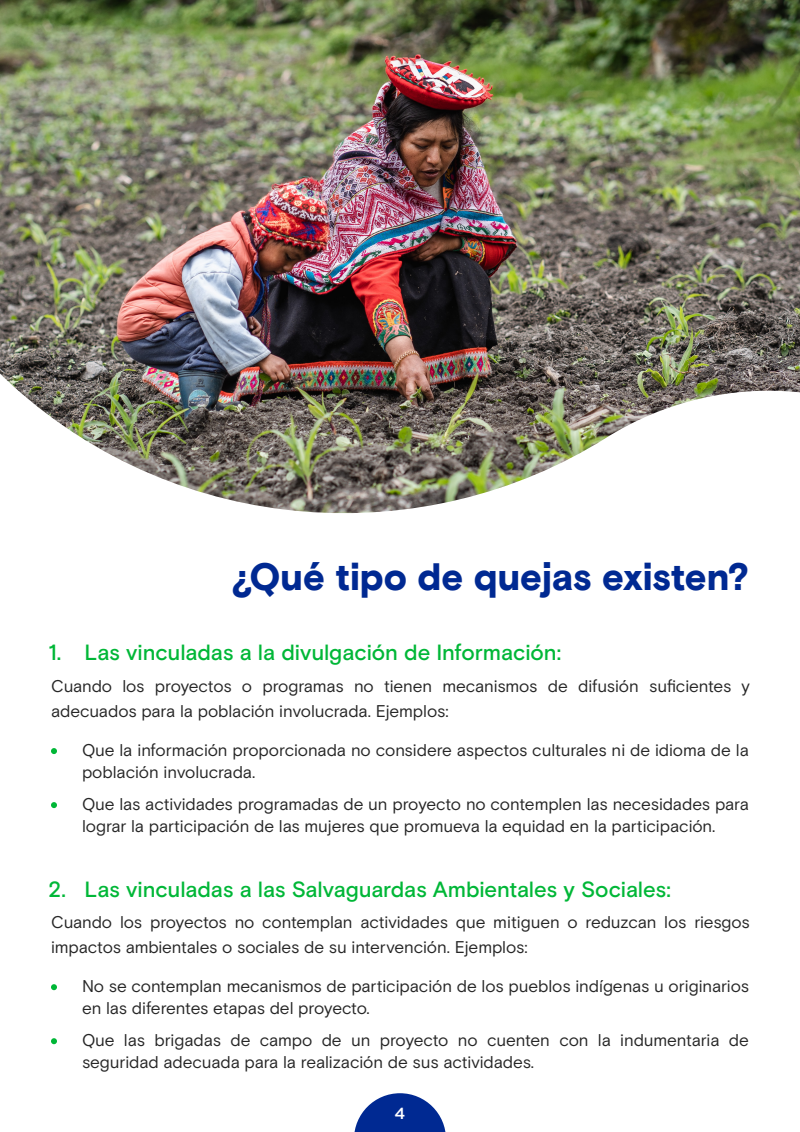
<style>
.page{position:relative;width:800px;height:1132px;background:#fff}
.page>*{position:absolute;margin:0;border:0;box-sizing:border-box;transform-origin:0 0}
.t1{font:900 38px "Basis Grotesque Pro";color:#002992}
.t2{font:500 22px "Basis Grotesque Pro";letter-spacing:-.005em;color:#00b737}
.t3{font:17px/22px "Basis Grotesque Pro";letter-spacing:-.005em;color:#262626}
.t4{font:500 16px "Gotham";color:#fff}
</style>
<div class="page">
<svg style="left:354px;top:1093px;width:92px;height:39px"></svg>
<img style="left:0;top:0;width:800px;height:514px">
<svg style="left:51px;top:748px;width:6px;height:6px"></svg>
<svg style="left:51px;top:802px;width:6px;height:6px"></svg>
<svg style="left:51px;top:984px;width:6px;height:6px"></svg>
<svg style="left:51px;top:1038px;width:6px;height:6px"></svg>
<h1 class="t1" style="left:231px;top:554px;width:519px">¿Qué tipo de quejas existen?</h1>
<p class="t2" style="left:48px;top:640px;width:514px">1. Las vinculadas a la divulgación de Información:</p>
<p class="t3" style="left:51px;top:673px;width:700px;line-height:25px">Cuando los proyectos o programas no tienen mecanismos de difusión suficientes y adecuados para la población involucrada. Ejemplos:</p>
<p class="t3" style="left:82px;top:738px;width:668px">Que la información proporcionada no considere aspectos culturales ni de idioma de la población involucrada.</p>
<p class="t3" style="left:82px;top:792px;width:668px">Que las actividades programadas de un proyecto no contemplen las necesidades para lograr la participación de las mujeres que promueva la equidad en la participación.</p>
<p class="t2" style="left:48px;top:876px;width:624px">2. Las vinculadas a las Salvaguardas Ambientales y Sociales:</p>
<p class="t3" style="left:51px;top:909px;width:700px;line-height:25px">Cuando los proyectos no contemplan actividades que mitiguen o reduzcan los riesgos impactos ambientales o sociales de su intervención. Ejemplos:</p>
<p class="t3" style="left:82px;top:975px;width:669px">No se contemplan mecanismos de participación de los pueblos indígenas u originarios en las diferentes etapas del proyecto.</p>
<p class="t3" style="left:82px;top:1028px;width:669px">Que las brigadas de campo de un proyecto no cuenten con la indumentaria de seguridad adecuada para la realización de sus actividades.</p>
<p class="t4" style="left:394px;top:1102px;width:12px">4</p>
</div>
